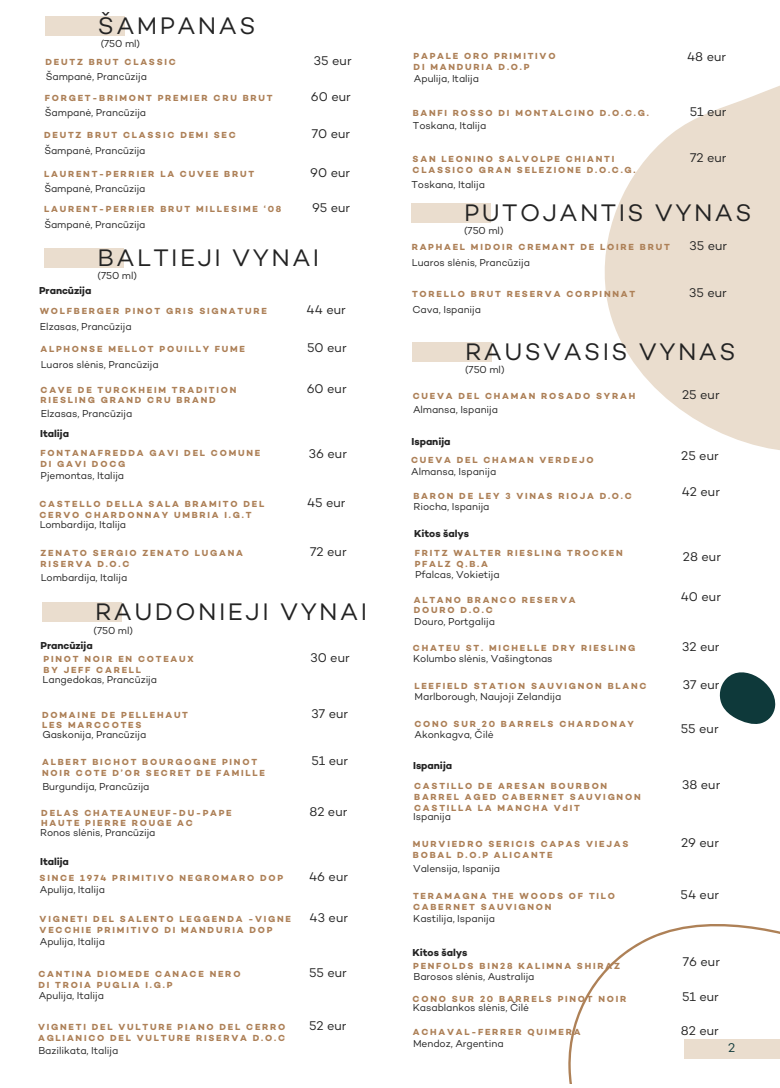
<style>
.page{position:relative;width:780px;height:1088px;background:#fff}
.page>*{position:absolute;margin:0;border:0;box-sizing:border-box;transform-origin:0 0}
.t1{font:24.38px "Campton";letter-spacing:.1em;color:#232323}
.t2{font:12.88px "Campton";color:#232323}
.t3{font:12.88px "Campton";color:#0e393a}
.t4{font:10.25px "Campton";letter-spacing:-.005em;color:#232323}
.t5{font:700 10.25px "Campton";letter-spacing:-.005em;color:#232323}
.t6{font:700 9px/10.8px "Campton";letter-spacing:.2em;color:#ad8057}
</style>
<div class="page">
<svg style="left:604px;top:85px;width:176px;height:365px;fill:#eaddce"></svg>
<svg style="left:568px;top:924px;width:212px;height:160px"></svg>
<svg style="left:719px;top:672px;width:57px;height:52px"></svg>
<div style="left:45px;top:16px;width:79px;height:19px;background:#eaddce"></div>
<div style="left:411px;top:203px;width:79px;height:19px;background:#eaddce"></div>
<div style="left:45px;top:249px;width:79px;height:19px;background:#eaddce"></div>
<div style="left:412px;top:342px;width:79px;height:19px;background:#eaddce"></div>
<div style="left:42px;top:602px;width:79px;height:19px;background:#eaddce"></div>
<h1 class="t1" style="left:98px;top:10px;width:159px">ŠAMPANAS</h1>
<p class="t4" style="left:101px;top:37px;width:41px">(750 ml)</p>
<p class="t4" style="left:46px;top:70px;width:103px">Šampanė, Prancūzija</p>
<p class="t6" style="left:45px;top:92px;width:229px">FORGET-BRIMONT PREMIER CRU BRUT</p>
<h2 class="t2" style="left:311px;top:88px;width:41px">60 eur</h2>
<p class="t4" style="left:45px;top:106px;width:103px">Šampanė, Prancūzija</p>
<p class="t6" style="left:44px;top:129px;width:193px">DEUTZ BRUT CLASSIC DEMI SEC</p>
<h2 class="t2" style="left:312px;top:126px;width:40px">70 eur</h2>
<p class="t4" style="left:44px;top:144px;width:103px">Šampanė, Prancūzija</p>
<p class="t6" style="left:44px;top:168px;width:212px">LAURENT-PERRIER LA CUVEE BRUT</p>
<h2 class="t2" style="left:310px;top:164px;width:41px">90 eur</h2>
<p class="t4" style="left:44px;top:182px;width:103px">Šampanė, Prancūzija</p>
<p class="t6" style="left:44px;top:204px;width:239px">LAURENT-PERRIER BRUT MILLESIME ‘08</p>
<h2 class="t2" style="left:312px;top:200px;width:40px">95 eur</h2>
<p class="t4" style="left:44px;top:218px;width:103px">Šampanė, Prancūzija</p>
<p class="t6" style="left:46px;top:56px;width:132px">DEUTZ BRUT CLASSIC</p>
<h2 class="t2" style="left:314px;top:52px;width:39px">35 eur</h2>
<h1 class="t1" style="left:98px;top:243px;width:223px">BALTIEJI VYNAI</h1>
<p class="t4" style="left:98px;top:269px;width:41px">(750 ml)</p>
<p class="t5" style="left:39px;top:284px;width:54px">Prancūzija</p>
<p class="t6" style="left:40px;top:306px;width:228px">WOLFBERGER PINOT GRIS SIGNATURE</p>
<h2 class="t2" style="left:306px;top:302px;width:41px">44 eur</h2>
<p class="t4" style="left:40px;top:320px;width:93px">Elzasas, Prancūzija</p>
<p class="t6" style="left:41px;top:344px;width:206px">ALPHONSE MELLOT POUILLY FUME</p>
<h2 class="t2" style="left:307px;top:340px;width:41px">50 eur</h2>
<p class="t4" style="left:41px;top:358px;width:119px">Luaros slėnis, Prancūzija</p>
<p class="t6" style="left:41px;top:384px;width:197px">CAVE DE TURCKHEIM TRADITION<br>RIESLING GRAND CRU BRAND</p>
<h2 class="t2" style="left:307px;top:380px;width:41px">60 eur</h2>
<p class="t4" style="left:41px;top:407px;width:93px">Elzasas, Prancūzija</p>
<p class="t5" style="left:40px;top:427px;width:30px">Italija</p>
<p class="t6" style="left:40px;top:448px;width:221px">FONTANAFREDDA GAVI DEL COMUNE<br>DI GAVI DOCG</p>
<h2 class="t2" style="left:309px;top:446px;width:40px">36 eur</h2>
<p class="t4" style="left:41px;top:469px;width:85px">Pjemontas, Italija</p>
<p class="t6" style="left:39px;top:499px;width:226px">CASTELLO DELLA SALA BRAMITO DEL<br>CERVO CHARDONNAY UMBRIA I.G.T</p>
<h2 class="t2" style="left:307px;top:495px;width:40px">45 eur</h2>
<p class="t4" style="left:40px;top:518px;width:88px">Lombardija, Italija</p>
<p class="t6" style="left:41px;top:547px;width:204px">ZENATO SERGIO ZENATO LUGANA<br>RISERVA D.O.C</p>
<h2 class="t2" style="left:310px;top:543px;width:38px">72 eur</h2>
<p class="t4" style="left:41px;top:571px;width:88px">Lombardija, Italija</p>
<h1 class="t1" style="left:95px;top:596px;width:273px">RAUDONIEJI VYNAI</h1>
<p class="t4" style="left:94px;top:624px;width:41px">(750 ml)</p>
<p class="t5" style="left:41px;top:639px;width:54px">Prancūzija</p>
<p class="t6" style="left:44px;top:653px;width:151px">PINOT NOIR EN COTEAUX<br>BY JEFF CARELL</p>
<h2 class="t2" style="left:310px;top:649px;width:41px">30 eur</h2>
<p class="t4" style="left:43px;top:673px;width:116px">Langedokas, Prancūzija</p>
<p class="t6" style="left:42px;top:709px;width:147px">DOMAINE DE PELLEHAUT<br>LES MARCCOTES</p>
<h2 class="t2" style="left:311px;top:705px;width:38px">37 eur</h2>
<p class="t4" style="left:42px;top:728px;width:105px">Gaskonija, Prancūzija</p>
<p class="t6" style="left:42px;top:756px;width:224px">ALBERT BICHOT BOURGOGNE PINOT<br>NOIR COTE D’OR SECRET DE FAMILLE</p>
<h2 class="t2" style="left:311px;top:753px;width:38px">51 eur</h2>
<p class="t4" style="left:42px;top:780px;width:109px">Burgundija, Prancūzija</p>
<p class="t6" style="left:41px;top:807px;width:192px">DELAS CHATEAUNEUF-DU-PAPE<br>HAUTE PIERRE ROUGE AC</p>
<h2 class="t2" style="left:309px;top:803px;width:40px">82 eur</h2>
<p class="t4" style="left:40px;top:826px;width:117px">Ronos slėnis, Prancūzija</p>
<p class="t5" style="left:40px;top:854px;width:30px">Italija</p>
<p class="t6" style="left:40px;top:873px;width:245px">SINCE 1974 PRIMITIVO NEGROMARO DOP</p>
<h2 class="t2" style="left:309px;top:869px;width:40px">46 eur</h2>
<p class="t4" style="left:40px;top:883px;width:67px">Apulija, Italija</p>
<p class="t6" style="left:40px;top:914px;width:253px">VIGNETI DEL SALENTO LEGGENDA -VIGNE<br>VECCHIE PRIMITIVO DI MANDURIA DOP</p>
<h2 class="t2" style="left:309px;top:910px;width:40px">43 eur</h2>
<p class="t4" style="left:40px;top:935px;width:67px">Apulija, Italija</p>
<p class="t6" style="left:38px;top:968px;width:203px">CANTINA DIOMEDE CANACE NERO<br>DI TROIA PUGLIA I.G.P</p>
<h2 class="t2" style="left:309px;top:964px;width:39px">55 eur</h2>
<p class="t4" style="left:39px;top:989px;width:67px">Apulija, Italija</p>
<p class="t6" style="left:38px;top:1022px;width:249px">VIGNETI DEL VULTURE PIANO DEL CERRO<br>AGLIANICO DEL VULTURE RISERVA D.O.C</p>
<h2 class="t2" style="left:309px;top:1017px;width:39px">52 eur</h2>
<p class="t4" style="left:38px;top:1044px;width:81px">Bazilikata, Italija</p>
<p class="t6" style="left:413px;top:50px;width:143px">PAPALE ORO PRIMITIVO<br>DI MANDURIA D.O.P</p>
<h2 class="t2" style="left:687px;top:49px;width:41px">48 eur</h2>
<p class="t4" style="left:414px;top:72px;width:67px">Apulija, Italija</p>
<p class="t6" style="left:412px;top:107px;width:237px">BANFI ROSSO DI MONTALCINO D.O.C.G.</p>
<h2 class="t2" style="left:689px;top:104px;width:38px">51 eur</h2>
<p class="t4" style="left:413px;top:119px;width:75px">Toskana, Italija</p>
<p class="t6" style="left:412px;top:154px;width:224px">SAN LEONINO SALVOLPE CHIANTI<br>CLASSICO GRAN SELEZIONE D.O.C.G.</p>
<h2 class="t2" style="left:690px;top:150px;width:38px">72 eur</h2>
<p class="t4" style="left:411px;top:178px;width:75px">Toskana, Italija</p>
<h1 class="t1" style="left:464px;top:197px;width:289px">PUTOJANTIS VYNAS</h1>
<p class="t4" style="left:464px;top:224px;width:41px">(750 ml)</p>
<p class="t4" style="left:412px;top:256px;width:119px">Luaros slėnis, Prancūzija</p>
<p class="t6" style="left:411px;top:242px;width:259px">RAPHAEL MIDOIR CREMANT DE LOIRE BRUT</p>
<h2 class="t2" style="left:689px;top:238px;width:39px">35 eur</h2>
<p class="t6" style="left:412px;top:289px;width:224px">TORELLO BRUT RESERVA CORPINNAT</p>
<h2 class="t2" style="left:689px;top:285px;width:39px">35 eur</h2>
<p class="t4" style="left:412px;top:303px;width:70px">Cava, Ispanija</p>
<h1 class="t1" style="left:465px;top:336px;width:272px">RAUSVASIS VYNAS</h1>
<p class="t4" style="left:465px;top:363px;width:41px">(750 ml)</p>
<p class="t4" style="left:413px;top:403px;width:87px">Almansa, Ispanija</p>
<p class="t6" style="left:413px;top:390px;width:224px">CUEVA DEL CHAMAN ROSADO SYRAH</p>
<h2 class="t2" style="left:682px;top:387px;width:39px">25 eur</h2>
<p class="t5" style="left:411px;top:434px;width:40px">Ispanija</p>
<p class="t6" style="left:411px;top:454px;width:184px">CUEVA DEL CHAMAN VERDEJO</p>
<h2 class="t2" style="left:681px;top:448px;width:39px">25 eur</h2>
<p class="t4" style="left:411px;top:465px;width:87px">Almansa, Ispanija</p>
<p class="t6" style="left:413px;top:490px;width:220px">BARON DE LEY 3 VINAS RIOJA D.O.C</p>
<h2 class="t2" style="left:681px;top:483px;width:40px">42 eur</h2>
<p class="t4" style="left:413px;top:500px;width:77px">Riocha, Ispanija</p>
<p class="t5" style="left:414px;top:527px;width:56px">Kitos šalys</p>
<p class="t6" style="left:415px;top:547px;width:209px">FRITZ WALTER RIESLING TROCKEN<br>PFALZ Q.B.A</p>
<h2 class="t2" style="left:683px;top:548px;width:40px">28 eur</h2>
<p class="t4" style="left:415px;top:568px;width:86px">Pfalcas, Vokietija</p>
<p class="t6" style="left:414px;top:594px;width:163px">ALTANO BRANCO RESERVA<br>DOURO D.O.C</p>
<h2 class="t2" style="left:680px;top:589px;width:42px">40 eur</h2>
<p class="t4" style="left:414px;top:615px;width:82px">Douro, Portgalija</p>
<p class="t6" style="left:413px;top:642px;width:224px">CHATEU ST. MICHELLE DRY RIESLING</p>
<h2 class="t2" style="left:682px;top:638px;width:39px">32 eur</h2>
<p class="t4" style="left:413px;top:652px;width:141px">Kolumbo slėnis, Vašingtonas</p>
<p class="t6" style="left:414px;top:680px;width:234px">LEEFIELD STATION SAUVIGNON BLANC</p>
<h2 class="t2" style="left:682px;top:676px;width:38px">37 eur</h2>
<p class="t4" style="left:414px;top:690px;width:148px">Marlborough, Naujoji Zelandija</p>
<p class="t6" style="left:414px;top:718px;width:221px">CONO SUR 20 BARRELS CHARDONAY</p>
<h2 class="t2" style="left:680px;top:721px;width:39px">55 eur</h2>
<p class="t4" style="left:414px;top:728px;width:81px">Akonkagva, Čilė</p>
<p class="t5" style="left:413px;top:759px;width:40px">Ispanija</p>
<p class="t6" style="left:414px;top:781px;width:228px">CASTILLO DE ARESAN BOURBON<br>BARREL AGED CABERNET SAUVIGNON<br>CASTILLA LA MANCHA VdIT</p>
<h2 class="t2" style="left:682px;top:777px;width:40px">38 eur</h2>
<p class="t4" style="left:413px;top:810px;width:39px">Ispanija</p>
<p class="t6" style="left:413px;top:838px;width:217px">MURVIEDRO SERICIS CAPAS VIEJAS<br>BOBAL D.O.P ALICANTE</p>
<h2 class="t2" style="left:681px;top:834px;width:39px">29 eur</h2>
<p class="t4" style="left:413px;top:862px;width:89px">Valensija, Ispanija</p>
<p class="t6" style="left:413px;top:890px;width:203px">TERAMAGNA THE WOODS OF TILO<br>CABERNET SAUVIGNON</p>
<h2 class="t2" style="left:680px;top:886px;width:40px">54 eur</h2>
<p class="t4" style="left:413px;top:912px;width:83px">Kastilija, Ispanija</p>
<p class="t5" style="left:412px;top:945px;width:56px">Kitos šalys</p>
<p class="t6" style="left:413px;top:960px;width:208px">PENFOLDS BIN28 KALIMNA SHIRAZ</p>
<h2 class="t2" style="left:682px;top:954px;width:39px">76 eur</h2>
<p class="t4" style="left:413px;top:969px;width:123px">Barosos slėnis, Australija</p>
<p class="t6" style="left:412px;top:993px;width:215px">CONO SUR 20 BARRELS PINOT NOIR</p>
<h2 class="t2" style="left:682px;top:989px;width:38px">51 eur</h2>
<p class="t4" style="left:413px;top:1001px;width:118px">Kasablankos slėnis, Čilė</p>
<p class="t6" style="left:413px;top:1027px;width:169px">ACHAVAL-FERRER QUIMERA</p>
<h2 class="t2" style="left:680px;top:1023px;width:40px">82 eur</h2>
<p class="t4" style="left:413px;top:1037px;width:92px">Mendoz, Argentina</p>
<h2 class="t3" style="left:728px;top:1039px;width:9px">2</h2>
</div>
